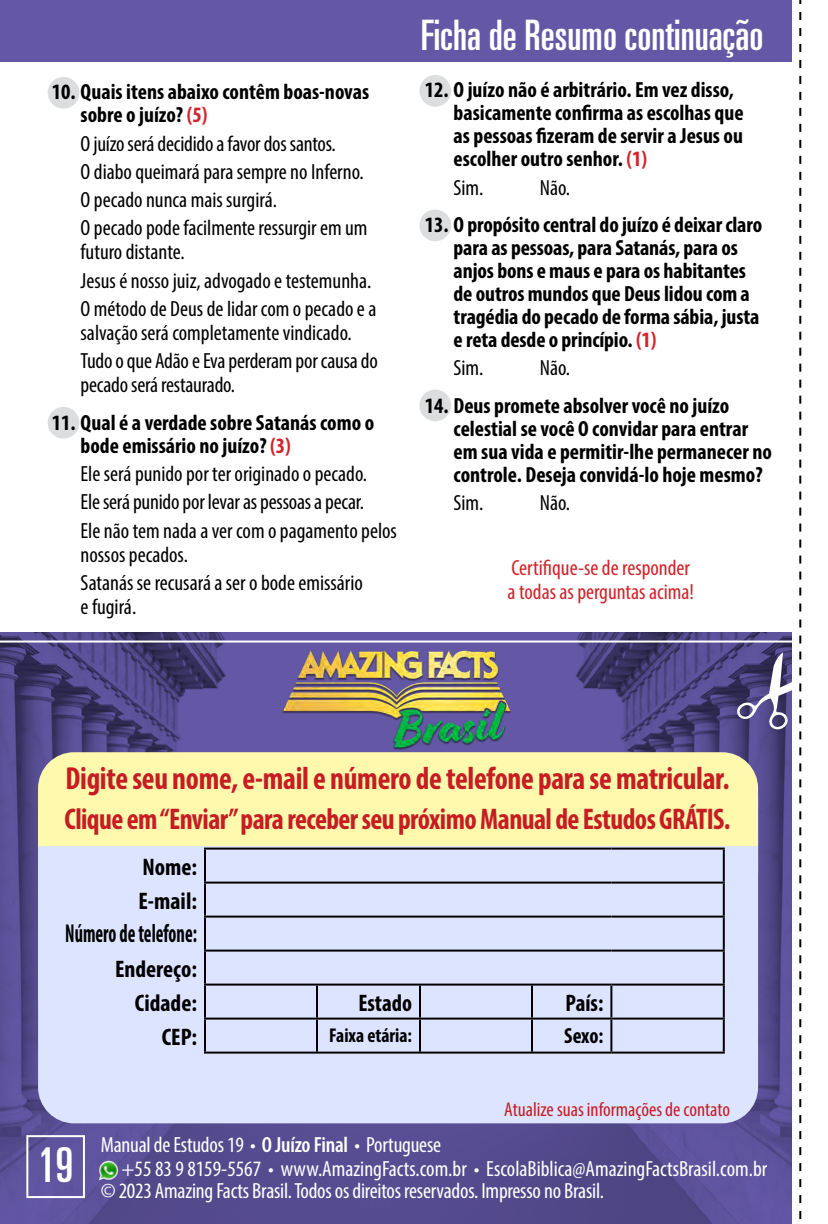
<style>
.page{position:relative;width:828px;height:1224px;background:#fff}
.page>*{position:absolute;margin:0;border:0;box-sizing:border-box;transform-origin:0 0}
.t1{font:ultra-condensed 48px "Univers";color:#fff}
.t2{font:ultra-condensed 42px "Univers";color:#fff}
.t3{font:700 condensed 32px "Myriad Pro";letter-spacing:-.01em;color:#c61d23;scale:.95 1}
.t4{font:700 condensed 30px "Myriad Pro";letter-spacing:-.02em;color:#c61d23;scale:.95 1}
.t5{font:700 condensed 26px "Myriad Pro";color:#000;scale:.71 1}
.t6{font:700 condensed 24px/34px "Myriad Pro";color:#000}
.t7{font:700 condensed 24px "Myriad Pro";color:#000;scale:.96 1}
.t8{font:700 condensed 22px/23px "Myriad Pro";color:#000}
.t9{font:condensed 22px/28.4px "Myriad Pro";color:#000}
.t10{font:condensed 22px/24px "Myriad Pro";letter-spacing:-.01em;color:#fff}
.t11{font:condensed 22px/23.8px "Myriad Pro";color:#d2232a}
.t12{font:700 condensed 22px "Myriad Pro";color:#000;scale:.96 1}
.t13{font:condensed 20px "Myriad Pro";color:#c61d23}
.t14{font:700 condensed 20px "Myriad Pro";color:#000;scale:.96 1}
.s1{color:#d2232a}
.s2{font-weight:600}
</style>
<div class="page">
<img style="left:0;top:632px;width:792px;height:592px">
<div style="left:0;top:0;width:792px;height:62px;background:#6458a6"></div>
<div style="left:419px;top:75px;width:32px;height:32px;background:#dcddde;border-radius:50%"></div>
<div style="left:48px;top:77px;width:31px;height:32px;background:#dcddde;border-radius:50%"></div>
<svg style="left:799px;top:0;width:2px;height:1220px"></svg>
<div style="left:26px;top:1135px;width:59px;height:63px;border:2px solid #fff"></div>
<svg style="left:736px;top:652px;width:56px;height:78px"></svg>
<hr style="left:0;top:641px;width:792px;height:2px;background:#fff">
<div style="left:48px;top:407px;width:31px;height:32px;background:#dcddde;border-radius:50%"></div>
<div style="left:419px;top:210px;width:32px;height:31px;background:#dcddde;border-radius:50%"></div>
<div style="left:419px;top:390px;width:32px;height:31px;background:#dcddde;border-radius:50%"></div>
<img style="left:281px;top:642px;width:232px;height:110px">
<img style="left:99px;top:1160px;width:20px;height:20px">
<div style="left:38px;top:760px;width:720px;height:363px;background:#dde4ff;border-radius:36px"></div>
<div style="left:38px;top:752px;width:720px;height:157px;background:#fff9ae;border-radius:36px"></div>
<svg style="left:38px;top:846px;width:720px;height:63px;background:#d2d9f3"></svg>
<svg style="left:54px;top:849px;width:669px;height:203px"></svg>
<div style="left:317px;top:1019px;width:103px;height:34px;background:#dde4ff"></div>
<hr style="left:204px;top:848px;width:113px;height:2px;background:#000">
<hr style="left:204px;top:850px;width:2px;height:32px;background:#000">
<hr style="left:317px;top:848px;width:103px;height:2px;background:#000">
<hr style="left:420px;top:848px;width:112px;height:2px;background:#000">
<hr style="left:532px;top:848px;width:79px;height:2px;background:#000">
<hr style="left:611px;top:848px;width:114px;height:2px;background:#000">
<hr style="left:723px;top:850px;width:2px;height:32px;background:#000">
<hr style="left:204px;top:882px;width:113px;height:2px;background:#000">
<hr style="left:204px;top:884px;width:2px;height:32px;background:#000">
<hr style="left:317px;top:882px;width:103px;height:2px;background:#000">
<hr style="left:420px;top:882px;width:112px;height:2px;background:#000">
<hr style="left:532px;top:882px;width:79px;height:2px;background:#000">
<hr style="left:611px;top:882px;width:114px;height:2px;background:#000">
<hr style="left:723px;top:884px;width:2px;height:32px;background:#000">
<hr style="left:204px;top:916px;width:113px;height:2px;background:#000">
<hr style="left:204px;top:918px;width:2px;height:32px;background:#000">
<hr style="left:317px;top:916px;width:103px;height:2px;background:#000">
<hr style="left:420px;top:916px;width:112px;height:2px;background:#000">
<hr style="left:532px;top:916px;width:79px;height:2px;background:#000">
<hr style="left:611px;top:916px;width:114px;height:2px;background:#000">
<hr style="left:723px;top:918px;width:2px;height:32px;background:#000">
<hr style="left:204px;top:950px;width:113px;height:2px;background:#000">
<hr style="left:204px;top:952px;width:2px;height:32px;background:#000">
<hr style="left:317px;top:950px;width:103px;height:2px;background:#000">
<hr style="left:420px;top:950px;width:112px;height:2px;background:#000">
<hr style="left:532px;top:950px;width:79px;height:2px;background:#000">
<hr style="left:611px;top:950px;width:114px;height:2px;background:#000">
<hr style="left:723px;top:952px;width:2px;height:32px;background:#000">
<hr style="left:611px;top:984px;width:114px;height:2px;background:#000">
<hr style="left:723px;top:986px;width:2px;height:32px;background:#000">
<hr style="left:611px;top:1018px;width:114px;height:2px;background:#000">
<hr style="left:723px;top:1020px;width:2px;height:32px;background:#000">
<hr style="left:611px;top:1052px;width:114px;height:2px;background:#000">
<hr style="left:420px;top:984px;width:112px;height:2px;background:#000">
<hr style="left:532px;top:984px;width:79px;height:2px;background:#000">
<hr style="left:531px;top:986px;width:2px;height:32px;background:#000">
<hr style="left:610px;top:986px;width:2px;height:32px;background:#000">
<hr style="left:420px;top:1018px;width:112px;height:2px;background:#000">
<hr style="left:532px;top:1018px;width:79px;height:2px;background:#000">
<hr style="left:531px;top:1020px;width:2px;height:32px;background:#000">
<hr style="left:610px;top:1020px;width:2px;height:32px;background:#000">
<hr style="left:420px;top:1052px;width:112px;height:2px;background:#000">
<hr style="left:532px;top:1052px;width:79px;height:2px;background:#000">
<hr style="left:204px;top:984px;width:113px;height:2px;background:#000">
<hr style="left:204px;top:986px;width:2px;height:32px;background:#000">
<hr style="left:317px;top:984px;width:103px;height:2px;background:#000">
<hr style="left:316px;top:986px;width:2px;height:32px;background:#000">
<hr style="left:419px;top:986px;width:2px;height:32px;background:#000">
<hr style="left:204px;top:1018px;width:113px;height:2px;background:#000">
<hr style="left:204px;top:1020px;width:2px;height:32px;background:#000">
<hr style="left:317px;top:1018px;width:103px;height:2px;background:#000">
<hr style="left:316px;top:1020px;width:2px;height:32px;background:#000">
<hr style="left:419px;top:1020px;width:2px;height:32px;background:#000">
<hr style="left:204px;top:1052px;width:113px;height:2px;background:#000">
<hr style="left:317px;top:1052px;width:103px;height:2px;background:#000">
<p class="t8" style="left:81px;top:80px;width:290px;text-indent:-29px">10. Quais itens abaixo contêm boas-novas sobre o juízo? <span class="s1">(5)</span></p>
<p class="t9" style="left:81px;top:129px;width:288px">O juízo será decidido a favor dos santos.<br>O diabo queimará para sempre no Inferno.<br>O pecado nunca mais surgirá.<br>O pecado pode facilmente ressurgir em um</p>
<p class="t9" style="left:81px;top:238px;width:297px">futuro distante.<br>Jesus é nosso juiz, advogado e testemunha.<br>O método de Deus de lidar com o pecado e a</p>
<p class="t9" style="left:81px;top:318px;width:299px">salvação será completamente vindicado.<br>Tudo o que Adão e Eva perderam por causa do</p>
<p class="t9" style="left:81px;top:371px;width:156px">pecado será restaurado.</p>
<p class="t8" style="left:81px;top:410px;width:295px;text-indent:-29px">11. Qual é a verdade sobre Satanás como o bode emissário no juízo? <span class="s1">(3)</span></p>
<p class="t9" style="left:81px;top:459px;width:318px">Ele será punido por ter originado o pecado.<br>Ele será punido por levar as pessoas a pecar.<br>Ele não tem nada a ver com o pagamento pelos</p>
<p class="t9" style="left:81px;top:540px;width:284px">nossos pecados.<br>Satanás se recusará a ser o bode emissário</p>
<p class="t9" style="left:81px;top:592px;width:57px">e fugirá.</p>
<h2 class="t2" style="left:421px;top:11px;width:344px">Ficha de Resumo continuação</h2>
<p class="t8" style="left:454px;top:78px;width:291px;text-indent:-29px">12. O juízo não é arbitrário. Em vez disso, basicamente confirma as escolhas que as pessoas fizeram de servir a Jesus ou escolher outro senhor. <span class="s1">(1)</span></p>
<p class="t9" style="left:454px;top:173px;width:31px">Sim.</p>
<p class="t9" style="left:540px;top:173px;width:32px">Não.</p>
<p class="t8" style="left:454px;top:213px;width:310px;text-indent:-29px">13. O propósito central do juízo é deixar claro para as pessoas, para Satanás, para os anjos bons e maus e para os habitantes de outros mundos que Deus lidou com a tragédia do pecado de forma sábia, justa e reta desde o princípio. <span class="s1">(1)</span></p>
<p class="t9" style="left:454px;top:354px;width:31px">Sim.</p>
<p class="t9" style="left:540px;top:354px;width:32px">Não.</p>
<p class="t8" style="left:454px;top:393px;width:320px;text-indent:-29px">14. Deus promete absolver você no juízo celestial se você O convidar para entrar em sua vida e permitir-lhe permanecer no controle. Deseja convidá-lo hoje mesmo?</p>
<p class="t9" style="left:454px;top:488px;width:31px">Sim.</p>
<p class="t9" style="left:540px;top:488px;width:32px">Não.</p>
<p class="t11" style="left:508px;top:556px;width:188px">Certifique-se de responder a todas as perguntas acima!</p>
<h3 class="t3" style="left:65px;top:758px;width:701px">Digite seu nome, e-mail e número de telefone para se matricular.</h3>
<h3 class="t4" style="left:64px;top:800px;width:703px">Clique em “Enviar” para receber seu próximo Manual de Estudos GRÁTIS.</h3>
<p class="t6" style="left:139px;top:849px;width:60px">Nome:<br>E-mail:</p>
<p class="t5" style="left:65px;top:917px;width:187px">Número de telefone:</p>
<p class="t6" style="left:115px;top:951px;width:83px;text-align:right">Endereço:<br>Cidade:</p>
<p class="t7" style="left:358px;top:988px;width:57px">Estado</p>
<p class="t7" style="left:566px;top:988px;width:41px">País:</p>
<p class="t6" style="left:162px;top:1019px;width:37px">CEP:</p>
<p class="t14" style="left:329px;top:1022px;width:88px">Faixa etária:</p>
<p class="t12" style="left:564px;top:1022px;width:42px">Sexo:</p>
<h1 class="t1" style="left:38px;top:1138px;width:47px">19<sub>16</sub></h1>
<p class="t13" style="left:504px;top:1097px;width:227px">Atualize suas informações de contato</p>
<p class="t10" style="left:122px;top:1132px;width:647px;text-indent:-21px">Manual de Estudos 19 • <span class="s2">O Juízo Final</span> • Portuguese<br>+55 83 9 8159-5567 • www.AmazingFacts.com.br • EscolaBiblica@AmazingFactsBrasil.com.br</p>
<p class="t10" style="left:101px;top:1178px;width:505px">© 2023 Amazing Facts Brasil. Todos os direitos reservados. Impresso no Brasil.</p>
</div>
